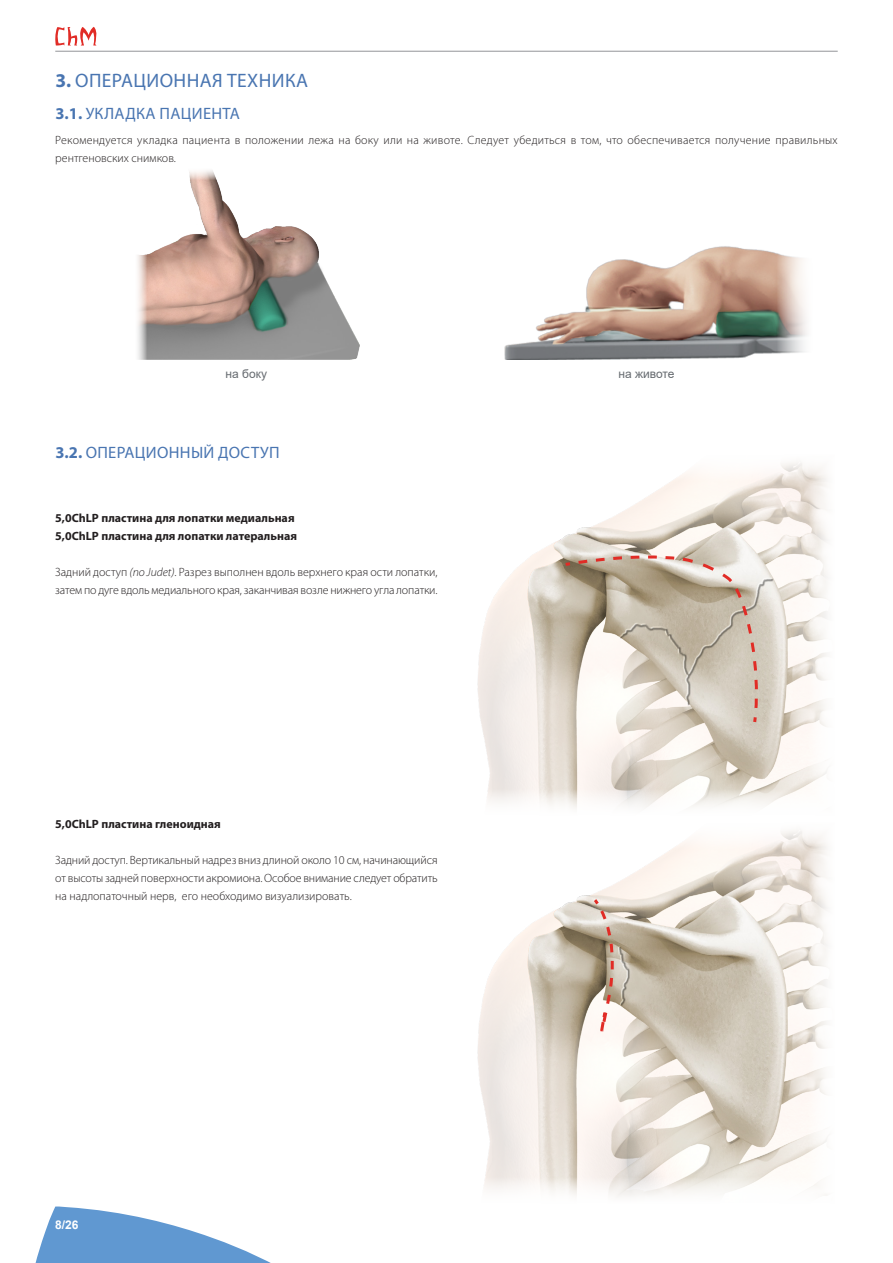
<style>
.page{position:relative;width:893px;height:1263px;background:#fff}
.page>*{position:absolute;margin:0;border:0;box-sizing:border-box;transform-origin:0 0}
.t1{font:19.5px "Myriad Pro";letter-spacing:.02em;color:#4975b1}
.t2{font:16.5px "Myriad Pro";letter-spacing:.02em;color:#4975b1}
.t3{font:300 12px/18px "Myriad Pro";color:#231f20}
.t4{font:300 12px/18px "Myriad Pro";letter-spacing:.02em;color:#231f20}
.t5{font:700 12px/18px "Myriad Pro";color:#231f20}
.t6{font:12px "Arial";color:#666b70}
.t7{font:700 12px "Arial";color:#fff}
.s1{font-weight:700}
.s2{font-style:italic}
</style>
<div class="page">
<svg style="left:35px;top:1206px;width:236px;height:57px"></svg>
<svg style="left:55px;top:27px;width:41px;height:19px"></svg>
<hr style="left:55px;top:51px;width:783px;height:1px;background:#939598">
<img style="left:477px;top:462px;width:351px;height:735px">
<svg style="left:562px;top:555px;width:197px;height:170px"></svg>
<img style="left:504px;top:246px;width:303px;height:114px">
<img style="left:137px;top:170px;width:223px;height:189px">
<svg style="left:592px;top:897px;width:24px;height:147px"></svg>
<h1 class="t1" style="left:55px;top:68px;width:254px"><span class="s1">3.</span> ОПЕРАЦИОННАЯ ТЕХНИКА</h1>
<h2 class="t2" style="left:55px;top:103px;width:186px"><span class="s1">3.1.</span> УКЛАДКА ПАЦИЕНТА</h2>
<p class="t4" style="left:55px;top:131px;width:784px">Рекомендуется укладка пациента в положении лежа на боку или на животе. Следует убедиться в том, что обеспечивается получение правильных рентгеновских снимков.</p>
<p class="t6" style="left:226px;top:366px;width:43px">на боку</p>
<p class="t6" style="left:619px;top:366px;width:58px">на животе</p>
<h2 class="t2" style="left:55px;top:442px;width:226px"><span class="s1">3.2.</span> ОПЕРАЦИОННЫЙ ДОСТУП</h2>
<p class="t5" style="left:55px;top:509px;width:243px">5,0ChLP пластина для лопатки медиальная<br>5,0ChLP пластина для лопатки латеральная</p>
<p class="t3" style="left:55px;top:563px;width:384px">Задний доступ <span class="s2">(по Judet)</span>. Разрез выполнен вдоль верхнего края ости лопатки, затем по дуге вдоль медиального края, заканчивая возле нижнего угла лопатки.</p>
<p class="t5" style="left:55px;top:815px;width:167px">5,0ChLP пластина гленоидная</p>
<p class="t3" style="left:55px;top:851px;width:384px;text-align:justify">Задний доступ. Вертикальный надрез вниз длиной около 10 см, начинающийся от высоты задней поверхности акромиона. Особое внимание следует обратить на надлопаточный нерв, его необходимо визуализировать.</p>
<p class="t7" style="left:55px;top:1216px;width:25px">8/26</p>
</div>
